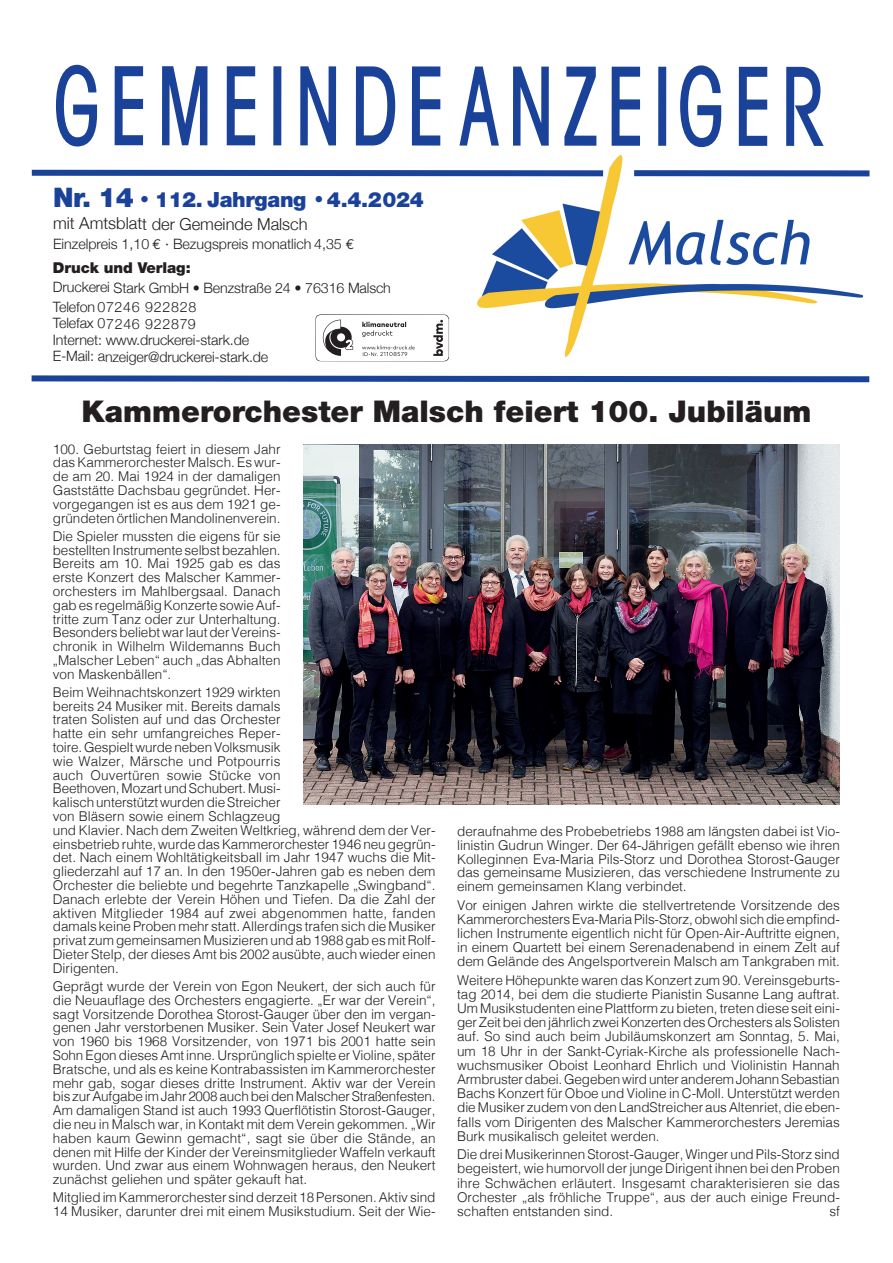
<style>
.page{position:relative;width:893px;height:1263px;background:#fff}
.page>*{position:absolute;margin:0;border:0;box-sizing:border-box;transform-origin:0 0}
.t1{font:500 condensed 109.2px "Avant Garde";letter-spacing:.105em;color:#1b4299;scale:.71 1}
.t2{font:900 30px "Helvetica Neue";color:#231f20}
.t3{font:900 21px "Helvetica Neue";letter-spacing:-.015em;color:#1b4299}
.t4{font:300 16.5px "Helvetica Neue";color:#231f20}
.t5{font:900 15px "Helvetica Neue";letter-spacing:-.005em;color:#231f20}
.t6{font:300 14.25px/19.4px "Helvetica Neue";letter-spacing:-.01em;color:#231f20}
.t7{font:300 14.25px "Helvetica Neue";letter-spacing:.05em;color:#231f20}
.t8{font:300 13.5px/13.8px "Helvetica";color:#231f20;text-align:justify}
.s1{font-size:27px}
.s2{font-family:"Helvetica";font-weight:400;font-stretch:condensed}
.s3{font-family:"Euro Mono";font-weight:400}
</style>
<div class="page">
<img style="left:477px;top:156px;width:386px;height:201px">
<svg style="left:31px;top:167px;width:578px;height:12px"></svg>
<svg style="left:31px;top:375px;width:839px;height:8px;background:#5371b2"></svg>
<div style="left:634px;top:170px;width:235px;height:6px;background:#1b4299"></div>
<svg style="left:315px;top:314px;width:134px;height:48px"></svg>
<img style="left:303px;top:444px;width:536px;height:360px">
<p class="t1" style="left:53px;top:66px;width:1087px">GEMEINDEANZEIGER</p>
<p class="t3" style="left:53px;top:192px;width:372px"><span class="s1">Nr. 14</span> <span class="s2">•</span> 112. Jahrgang <span class="s2">•</span> 4.4.2024</p>
<p class="t4" style="left:53px;top:214px;width:256px">mit Amtsblatt der Gemeinde Malsch</p>
<p class="t6" style="left:53px;top:234px;width:303px">Einzelpreis 1,10 <span class="s3">€</span> · Bezugspreis monatlich 4,35 <span class="s3">€</span></p>
<p class="t5" style="left:53px;top:262px;width:139px">Druck und Verlag:</p>
<p class="t6" style="left:53px;top:278px;width:340px">Druckerei Stark GmbH • Benzstraße 24 • 76316 Malsch<br>Telefon07246 922828</p>
<p class="t7" style="left:53px;top:315px;width:144px">Telefax 07246 922879</p>
<p class="t6" style="left:53px;top:330px;width:198px">Internet: www.druckerei-stark.de</p>
<p class="t6" style="left:53px;top:346px;width:217px">E-Mail: anzeiger@druckerei-stark.de</p>
<p class="t2" style="left:82px;top:401px;width:731px">Kammerorchester Malsch feiert 100. Jubiläum</p>
<p class="t8" style="left:53px;top:443px;width:229px">100. Geburtstag feiert in diesem Jahr das Kammerorchester Malsch. Es wur&shy;de am 20. Mai 1924 in der damaligen Gaststätte Dachsbau gegründet. Her&shy;vorgegangen ist es aus dem 1921 ge&shy;gründeten örtlichen Mandolinenverein.</p>
<p class="t8" style="left:53px;top:530px;width:229px">Die Spieler mussten die eigens für sie bestellten Instrumente selbst bezahlen.<br>Bereits am 10. Mai 1925 gab es das erste Konzert des Malscher Kammer&shy;orchesters im Mahlbergsaal. Danach gab es regelmäßig Konzerte sowie Auf&shy;tritte zum Tanz oder zur Unterhaltung.<br>Besonders beliebt war laut der Vereins&shy;chronik in Wilhelm Wildemanns Buch „Malscher Leben“ auch „das Abhalten von Maskenbällen“.</p>
<p class="t8" style="left:53px;top:686px;width:384px;text-align:left">Beim Weihnachtskonzert 1929 wirkten<br>bereits 24 Musiker mit. Bereits damals<br>traten Solisten auf und das Orchester<br>hatte ein sehr umfangreiches Reper-<br>toire. Gespielt wurde neben Volksmusik<br>wie Walzer, Märsche und Potpourris<br>auch Ouvertüren sowie Stücke von<br>Beethoven, Mozart und Schubert. Musi-<br>kalisch unterstützt wurden die Streicher<br>von Bläsern sowie einem Schlagzeug<br>und Klavier. Nach dem Zweiten Weltkrieg, während dem der Ver&shy;einsbetrieb ruhte, wurde das Kammerorchester 1946 neu gegrün&shy;det. Nach einem Wohltätigkeitsball im Jahr 1947 wuchs die Mit&shy;gliederzahl auf 17 an. In den 1950er-Jahren gab es neben dem Orchester die beliebte und begehrte Tanzkapelle „Swingband“.<br>Danach erlebte der Verein Höhen und Tiefen. Da die Zahl der aktiven Mitglieder 1984 auf zwei abgenommen hatte, fanden damals keine Proben mehr statt. Allerdings trafen sich die Musiker privat zum gemeinsamen Musizieren und ab 1988 gab es mit Rolf-Dieter Stelp, der dieses Amt bis 2002 ausübte, auch wieder einen Dirigenten.</p>
<p class="t8" style="left:53px;top:980px;width:384px">Geprägt wurde der Verein von Egon Neukert, der sich auch für die Neuauflage des Orchesters engagierte. „Er war der Verein“, sagt Vorsitzende Dorothea Storost-Gauger über den im vergan&shy;genen Jahr verstorbenen Musiker. Sein Vater Josef Neukert war von 1960 bis 1968 Vorsitzender, von 1971 bis 2001 hatte sein Sohn Egon dieses Amt inne. Ursprünglich spielte er Violine, später Bratsche, und als es keine Kontrabassisten im Kammerorchester mehr gab, sogar dieses dritte Instrument. Aktiv war der Verein bis zur Aufgabe im Jahr 2008 auch bei den Malscher Straßenfesten.<br>Am damaligen Stand ist auch 1993 Querflötistin Storost-Gauger, die neu in Malsch war, in Kontakt mit dem Verein gekommen. „Wir haben kaum Gewinn gemacht“, sagt sie über die Stände, an denen mit Hilfe der Kinder der Vereinsmitglieder Waffeln verkauft wurden. Und zwar aus einem Wohnwagen heraus, den Neukert zunächst geliehen und später gekauft hat.</p>
<p class="t8" style="left:53px;top:1192px;width:384px">Mitglied im Kammerorchester sind derzeit 18 Personen. Aktiv sind<br>14 Musiker, darunter drei mit einem Musikstudium. Seit der Wie-</p>
<p class="t8" style="left:457px;top:825px;width:384px">deraufnahme des Probebetriebs 1988 am längsten dabei ist Vio&shy;linistin Gudrun Winger. Der 64-Jährigen gefällt ebenso wie ihren Kolleginnen Eva-Maria Pils-Storz und Dorothea Storost-Gauger das gemeinsame Musizieren, das verschiedene Instrumente zu einem gemeinsamen Klang verbindet.</p>
<p class="t8" style="left:457px;top:899px;width:384px;line-height:14.2px">Vor einigen Jahren wirkte die stellvertretende Vorsitzende des Kammerorchesters Eva-Maria Pils-Storz, obwohl sich die empfind&shy;lichen Instrumente eigentlich nicht für Open-Air-Auftritte eignen, in einem Quartett bei einem Serenadenabend in einem Zelt auf dem Gelände des Angelsportverein Malsch am Tankgraben mit.</p>
<p class="t8" style="left:457px;top:974px;width:384px;line-height:14.2px">Weitere Höhepunkte waren das Konzert zum 90. Vereinsgeburts&shy;tag 2014, bei dem die studierte Pianistin Susanne Lang auftrat.<br>Um Musikstudenten eine Plattform zu bieten, treten diese seit eini&shy;ger Zeit bei den jährlich zwei Konzerten des Orchesters als Solisten auf. So sind auch beim Jubiläumskonzert am Sonntag, 5. Mai, um 18 Uhr in der Sankt-Cyriak-Kirche als professionelle Nach&shy;wuchsmusiker Oboist Leonhard Ehrlich und Violinistin Hannah Armbruster dabei. Gegeben wird unter anderem Johann Sebastian Bachs Konzert für Oboe und Violine in C-Moll. Unterstützt werden die Musiker zudem von den LandStreicher aus Altenriet, die eben&shy;falls vom Dirigenten des Malscher Kammerorchesters Jeremias Burk musikalisch geleitet werden.</p>
<p class="t8" style="left:457px;top:1148px;width:384px">Die drei Musikerinnen Storost-Gauger, Winger und Pils-Storz sind begeistert, wie humorvoll der junge Dirigent ihnen bei den Proben ihre Schwächen erläutert. Insgesamt charakterisieren sie das Orchester „als fröhliche Truppe“, aus der auch einige Freund&shy;schaften entstanden sind.</p>
<p class="t8" style="left:829px;top:1205px;width:12px">sf</p>
</div>
